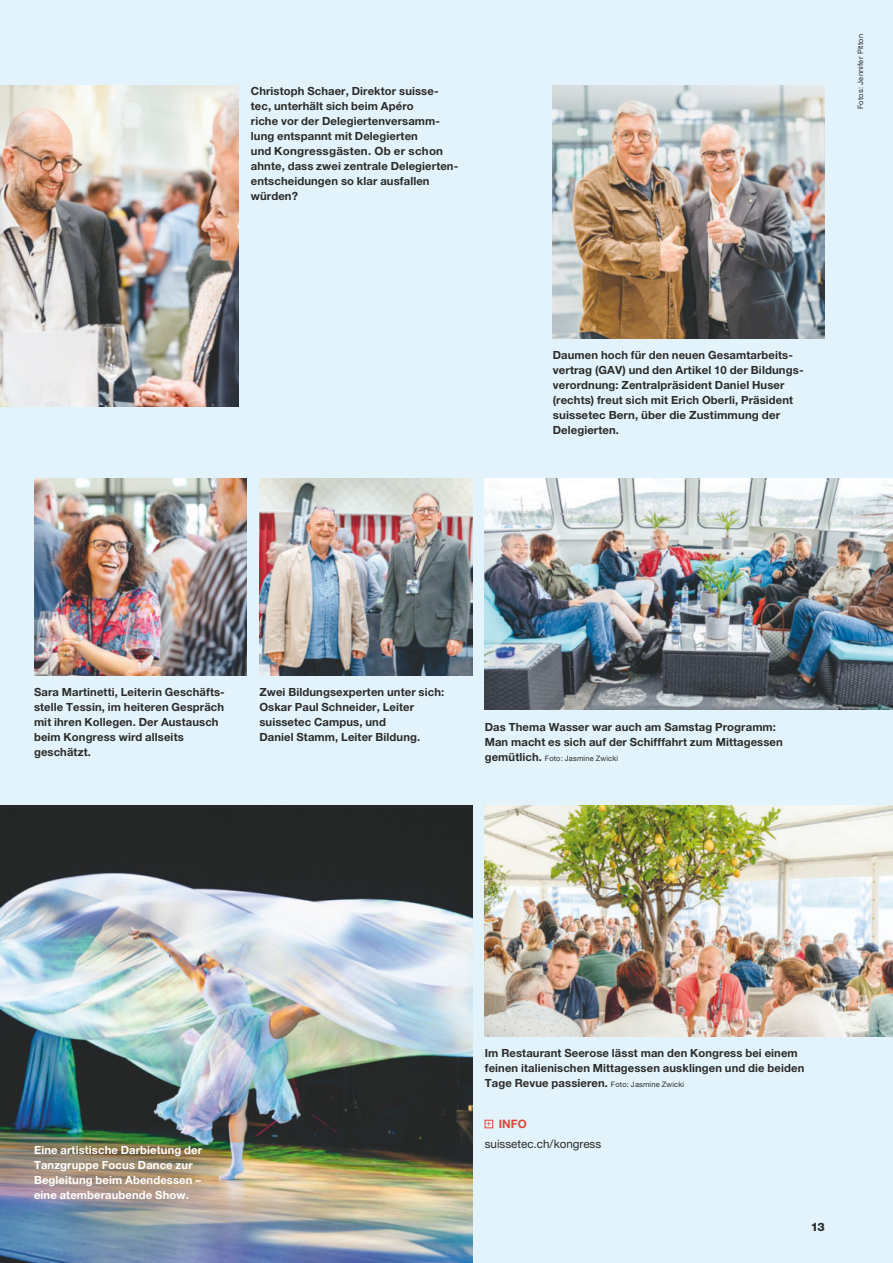
<style>
.page{position:relative;width:893px;height:1263px;background:#e3f3fb}
.page>*{position:absolute;margin:0;border:0;box-sizing:border-box;transform-origin:0 0}
.t1{font:11.7px/20px "Helvetica Neue LT Pro";color:#2b2b29}
.t2{font:800 11.7px "Helvetica Neue LT Pro";color:#2b2b29}
.t3{font:700 11.25px/15px "Helvetica Neue LT Pro";letter-spacing:.01em;color:#2b2b29}
.t4{font:700 11.25px/15px "Helvetica Neue LT Pro";letter-spacing:.01em;color:#fff}
.t5{font:7.5px "Helvetica Neue LT Pro";letter-spacing:.02em;color:#2b2b29}
.s1{font-weight:700;font-size:11.25px}
.s2{font-weight:400;font-size:7.5px}
.s3{font-weight:700;color:#d94838}
</style>
<div class="page">
<img style="left:553px;top:85px;width:272px;height:253px">
<img style="left:34px;top:479px;width:213px;height:196px">
<img style="left:0;top:805px;width:472px;height:458px">
<img style="left:259px;top:479px;width:213px;height:196px">
<img style="left:0;top:85px;width:238px;height:321px">
<img style="left:485px;top:479px;width:408px;height:230px">
<div style="left:485px;top:1120px;width:8px;height:8px;border:1px solid #d94838"></div>
<img style="left:485px;top:805px;width:408px;height:231px">
<p class="t3" style="left:251px;top:83px;width:209px">Christoph Schaer, Direktor suisse&shy;tec, unterhält sich beim Apéro<br>riche vor der Delegiertenversamm-- lung entspannt mit Delegierten<br>und Kongressgästen. Ob er schon ahnte, dass zwei zentrale Delegierten&shy;entscheidungen so klar ausfallen würden?</p>
<p class="t5" style="left:856px;top:109px;width:77px;rotate:-90deg">Fotos: Jennifer Pitton</p>
<p class="t3" style="left:553px;top:347px;width:252px">Daumen hoch für den neuen Gesamtarbeits&shy;vertrag (GAV) und den Artikel 10 der Bildungs&shy;verordnung: Zentralpräsident Daniel Huser (rechts) freut sich mit Erich Oberli, Präsident suissetec Bern, über die Zustimmung der Delegierten.</p>
<p class="t3" style="left:34px;top:684px;width:192px">Sara Martinetti, Leiterin Geschäfts&shy;stelle Tessin, im heiteren Gespräch mit ihren Kollegen. Der Austausch beim Kongress wird allseits geschätzt.</p>
<p class="t3" style="left:259px;top:684px;width:186px">Zwei Bildungsexperten unter sich:<br>Oskar Paul Schneider, Leiter suissetec Campus, und<br>Daniel Stamm, Leiter Bildung.</p>
<p class="t3" style="left:485px;top:719px;width:300px">Das Thema Wasser war auch am Samstag Programm:<br>Man macht es sich auf der Schifffahrt zum Mittagessen</p>
<p class="t5" style="left:485px;top:754px;width:135px"><span class="s1">gemütlich.</span> Foto: Jasmine Zwicki</p>
<p class="t4" style="left:34px;top:1142px;width:170px">Eine artistische Darbietung der<br>Tanzgruppe Focus Dance zur<br>Begleitung beim Abendessen – eine atemberaubende Show.</p>
<p class="t3" style="left:485px;top:1045px;width:321px">Im Restaurant Seerose lässt man den Kongress bei einem feinen italienischen Mittagessen ausklingen und die beiden<br>Tage Revue passieren. <span class="s2">Foto: Jasmine Zwicki</span></p>
<p class="t1" style="left:485px;top:1114px;width:118px"><sup>+</sup> <span class="s3">INFO </span>suissetec.ch/kongress</p>
<p class="t2" style="left:811px;top:1220px;width:16px">13</p>
</div>
